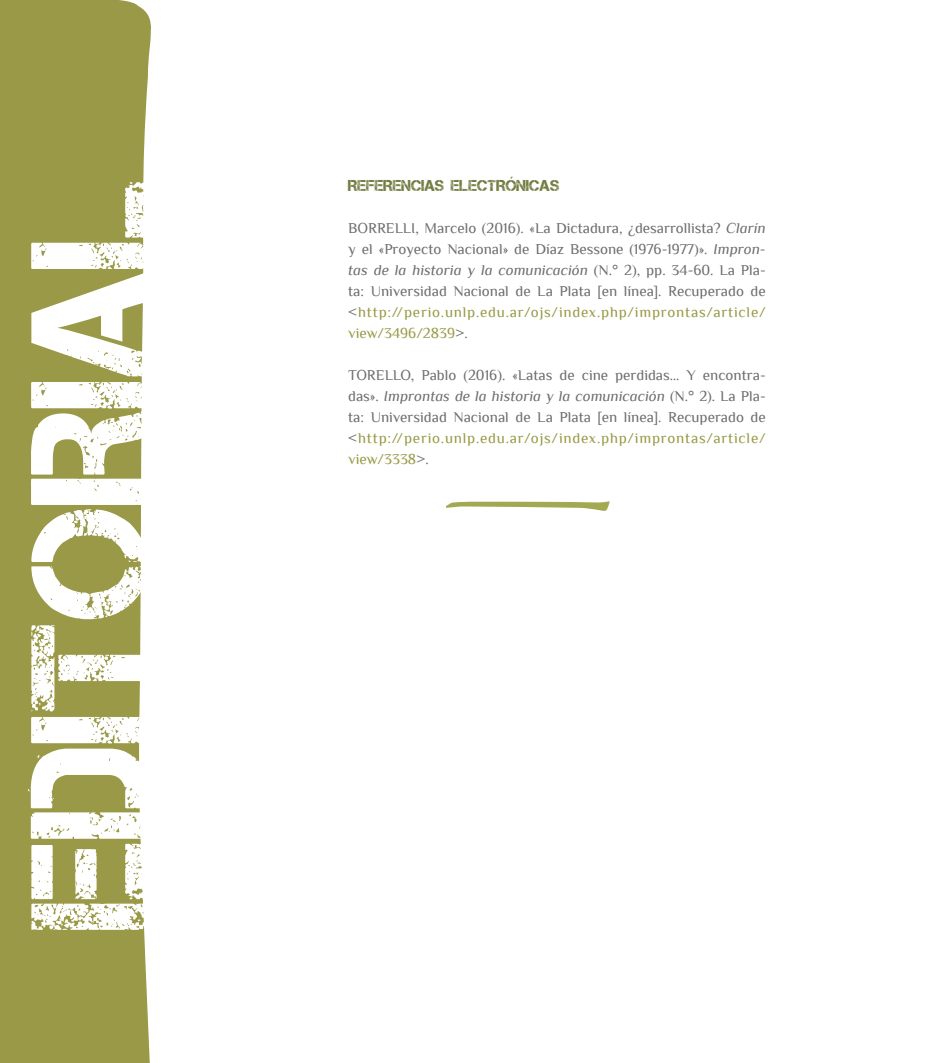
<style>
.page{position:relative;width:936px;height:1063px;background:#fff}
.page>*{position:absolute;margin:0;border:0;box-sizing:border-box;transform-origin:0 0}
.t1{font:165px "Captureit";color:#fff}
.bibliografia_titulo{font:15.75px "Captureit";color:#737d42}
.bibliografia{font:15px/21px "Philosopher";letter-spacing:.05em;color:#6c6d70;text-align:justify}
.s1{font-style:italic}
.s2{color:#999947}
</style>
<div class="page">
<div style="left:0;top:0;width:151px;height:1063px;background:#999947"></div>
<svg style="left:446px;top:501px;width:163px;height:10px"></svg>
<h1 class="t1" style="left:-3px;top:930px;width:755px;rotate:-90deg">EDITORIAL</h1>
<p class="bibliografia_titulo" style="left:348px;top:177px;width:213px">REFERENCIAS ELECTRÓNICAS</p>
<p class="bibliografia" style="left:348px;top:218px;width:419px">BORRELLI, Marcelo (2016). «La Dictadura, ¿desarrollista? <span class="s1">Clarín </span>y el «Proyecto Nacional» de Díaz Bessone (1976-1977)». <span class="s1">Impron&shy;tas de la historia y la comunicación</span> (N.° 2), pp. 34-60. La Pla&shy;ta: Universidad Nacional de La Plata [en línea]. Recuperado de &lt;<span class="s2">http://perio.unlp.edu.ar/ojs/index.php/improntas/article/ view/3496/2839</span>&gt;.</p>
<p class="bibliografia" style="left:348px;top:365px;width:419px">TORELLO, Pablo (2016). «Latas de cine perdidas… Y encontra&shy;das». <span class="s1">Improntas de la historia y la comunicación</span> (N.° 2). La Pla&shy;ta: Universidad Nacional de La Plata [en línea]. Recuperado de &lt;<span class="s2">http://perio.unlp.edu.ar/ojs/index.php/improntas/article/ view/3338</span>&gt;.</p>
</div>
